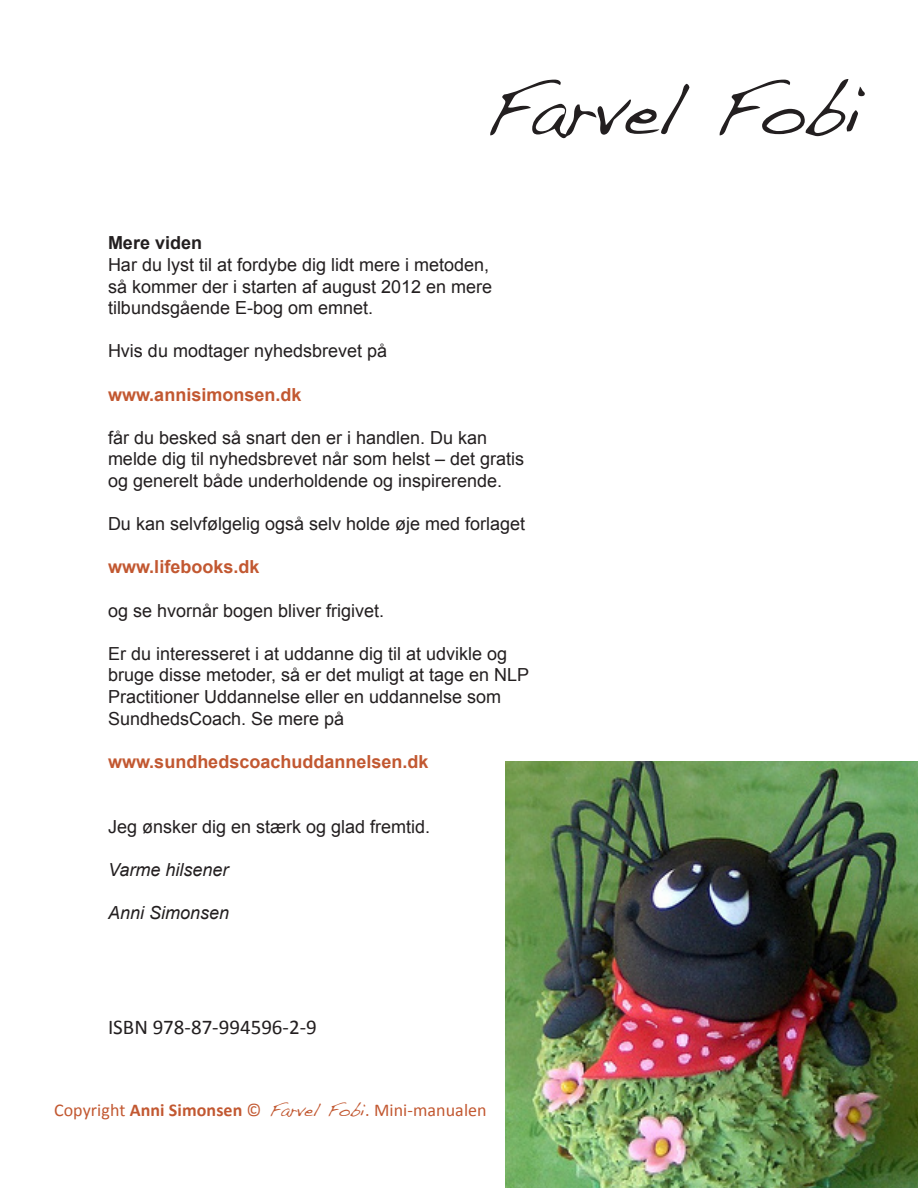
<style>
.page{position:relative;width:918px;height:1188px;background:#fff}
.page>*{position:absolute;margin:0;border:0;box-sizing:border-box;transform-origin:0 0}
.t1{font:72px "Handwriting Dakota";color:#231f20}
.t2{font:21px "Calibri";color:#231f20}
.t3{font:18px/21.6px "Arial";color:#231f20}
.t4{font:700 18px "Arial";color:#c25831}
.t5{font:18px "Calibri";letter-spacing:.005em;color:#c25831}
.t6{font:italic 18px "Arial";color:#231f20}
.t7{font:700 18px "Arial";color:#231f20}
.s1{font-weight:700}
.s2{font-family:"Handwriting Dakota"}
</style>
<div class="page">
<img style="left:506px;top:761px;width:412px;height:427px">
<p class="t1" style="left:485px;top:67px;width:381px">Farvel Fobi</p>
<p class="t7" style="left:108px;top:231px;width:96px">Mere viden</p>
<p class="t3" style="left:108px;top:254px;width:386px">Har du lyst til at fordybe dig lidt mere i metoden, så kommer der i starten af august 2012 en mere tilbundsgående E-bog om emnet.</p>
<p class="t3" style="left:108px;top:340px;width:281px">Hvis du modtager nyhedsbrevet på</p>
<p class="t4" style="left:108px;top:382px;width:195px">www.annisimonsen.dk</p>
<p class="t3" style="left:108px;top:427px;width:418px">får du besked så snart den er i handlen. Du kan melde dig til nyhedsbrevet når som helst – det gratis og generelt både underholdende og inspirerende.</p>
<p class="t3" style="left:108px;top:513px;width:419px">Du kan selvfølgelig også selv holde øje med forlaget</p>
<p class="t4" style="left:108px;top:555px;width:153px">www.lifebooks.dk</p>
<p class="t3" style="left:108px;top:600px;width:278px">og se hvornår bogen bliver frigivet.</p>
<p class="t3" style="left:108px;top:643px;width:423px">Er du interesseret i at uddanne dig til at udvikle og bruge disse metoder, så er det muligt at tage en NLP Practitioner Uddannelse eller en uddannelse som SundhedsCoach. Se mere på</p>
<p class="t4" style="left:108px;top:750px;width:322px">www.sundhedscoachuddannelsen.dk</p>
<p class="t3" style="left:108px;top:816px;width:324px">Jeg ønsker dig en stærk og glad fremtid.</p>
<p class="t6" style="left:108px;top:858px;width:122px">Varme hilsener</p>
<p class="t6" style="left:108px;top:901px;width:123px">Anni Simonsen</p>
<p class="t2" style="left:108px;top:1014px;width:210px">ISBN 978-87-994596-2-9</p>
<p class="t5" style="left:54px;top:1099px;width:434px">Copyright <span class="s1">Anni Simonsen</span> © <span class="s2">Farvel Fobi</span>. Mini-manualen</p>
</div>
